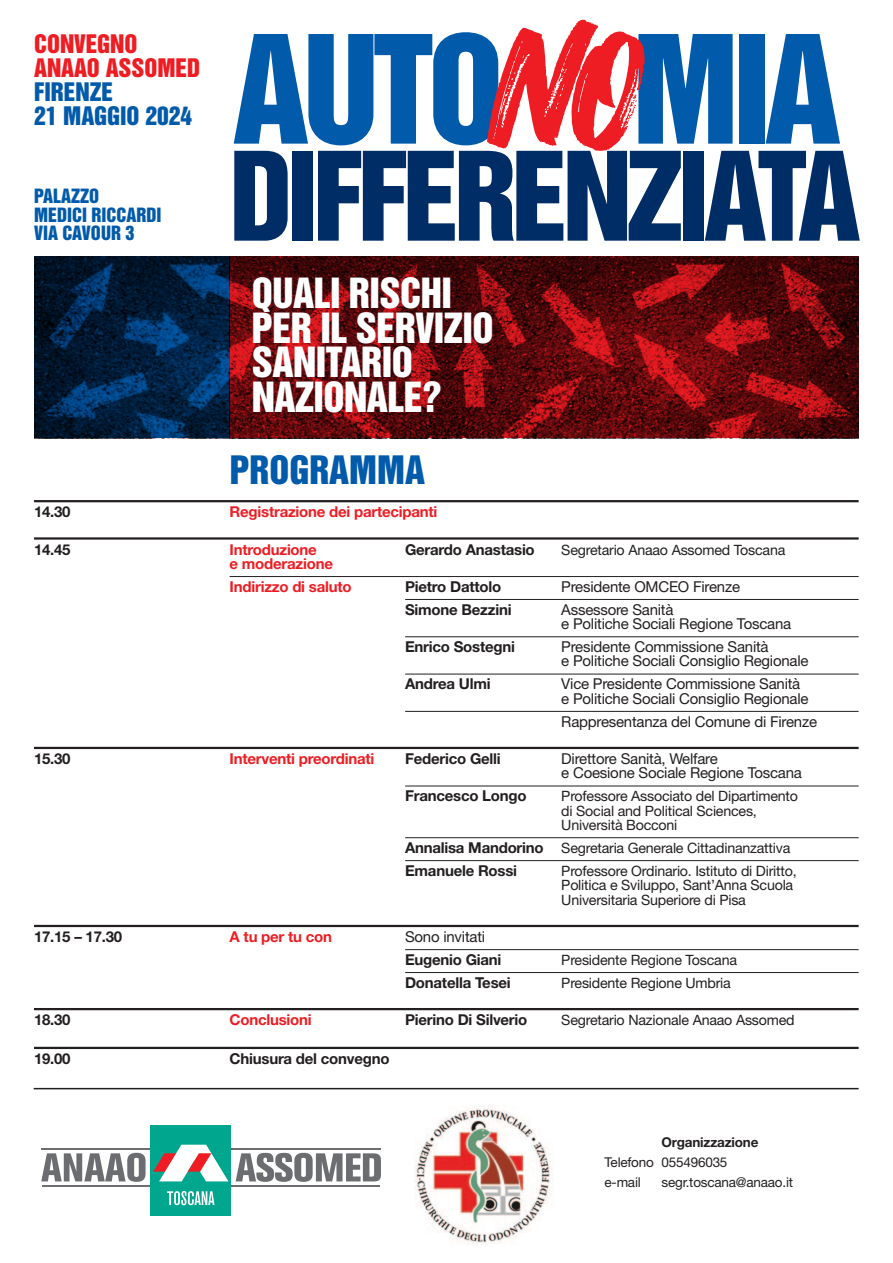
<style>
.page{position:relative;width:893px;height:1263px;background:#fff}
.page>*{position:absolute;margin:0;border:0;box-sizing:border-box;transform-origin:0 0}
.t1{font:137.1px "Helvetica Inserat LT Std";letter-spacing:-.045em;color:#015aaa}
.t2{font:112.5px "Helvetica Inserat LT Std";letter-spacing:-.045em;color:#002d66}
.t3{font:38.1px "Helvetica Inserat LT Std";letter-spacing:-.015em;color:#fff}
.t4{font:35.85px "Helvetica Inserat LT Std";color:#015aaa}
.t5{font:23.4px "Helvetica Inserat LT Std";color:#ee1d23}
.t6{font:23.4px "Helvetica Inserat LT Std";color:#015aaa}
.t7{font:18px/18.6px "Helvetica Inserat LT Std";color:#015aaa}
.t8{font:15px/14.4px "Helvetica Neue LT Std";letter-spacing:-.015em;color:#231f20}
.t9{font:700 15px "Helvetica Neue LT Std";letter-spacing:-.015em;color:#231f20}
.t10{font:700 15px "Helvetica Neue LT Std";letter-spacing:-.015em;color:#ee1d23}
.t11{font:14.25px/14.4px "Helvetica Neue LT Std";letter-spacing:-.015em;color:#231f20}
.t12{font:13.5px "Helvetica Neue LT Std";letter-spacing:-.015em;color:#231f20}
.t13{font:700 13.5px "Helvetica Neue LT Std";letter-spacing:-.015em;color:#231f20}
.s1{font-weight:700;font-size:15px}
</style>
<div class="page">
<img style="left:34px;top:256px;width:196px;height:182px">
<img style="left:230px;top:256px;width:216px;height:182px">
<svg style="left:446px;top:256px;width:413px;height:182px;background:#640a0d"></svg>
<hr style="left:42px;top:1185px;width:337px;height:1px;background:#6c6d70">
<hr style="left:41px;top:1148px;width:340px;height:1px;background:#6c6d70">
<svg style="left:236px;top:1153px;width:145px;height:29px"></svg>
<svg style="left:41px;top:1153px;width:105px;height:29px"></svg>
<div style="left:151px;top:1125px;width:80px;height:90px;background:#00a78e"></div>
<svg style="left:153px;top:1145px;width:75px;height:36px"></svg>
<svg style="left:167px;top:1191px;width:47px;height:14px"></svg>
<hr style="left:34px;top:500px;width:825px;height:2px;background:#231f20">
<hr style="left:34px;top:537px;width:825px;height:3px;background:#231f20">
<hr style="left:230px;top:576px;width:629px;height:1px;background:#231f20">
<hr style="left:405px;top:599px;width:454px;height:1px;background:#231f20">
<hr style="left:405px;top:636px;width:454px;height:1px;background:#231f20">
<hr style="left:405px;top:674px;width:454px;height:1px;background:#231f20">
<hr style="left:405px;top:711px;width:454px;height:1px;background:#231f20">
<hr style="left:34px;top:747px;width:825px;height:2px;background:#231f20">
<hr style="left:405px;top:786px;width:454px;height:1px;background:#231f20">
<hr style="left:405px;top:837px;width:454px;height:1px;background:#231f20">
<hr style="left:405px;top:860px;width:454px;height:1px;background:#231f20">
<hr style="left:34px;top:925px;width:825px;height:2px;background:#231f20">
<hr style="left:405px;top:949px;width:454px;height:1px;background:#231f20">
<hr style="left:405px;top:972px;width:454px;height:1px;background:#231f20">
<hr style="left:34px;top:1008px;width:825px;height:2px;background:#231f20">
<hr style="left:34px;top:1047px;width:825px;height:2px;background:#231f20">
<svg style="left:487px;top:20px;width:158px;height:131px"></svg>
<img style="left:414px;top:1106px;width:139px;height:138px">
<hr style="left:34px;top:1088px;width:825px;height:1px;background:#231f20">
<p class="t5" style="left:34px;top:31px;width:105px">CONVEGNO</p>
<p class="t5" style="left:34px;top:55px;width:168px">ANAAO ASSOMED</p>
<p class="t6" style="left:34px;top:79px;width:81px">FIRENZE</p>
<p class="t6" style="left:34px;top:104px;width:160px">21 MAGGIO 2024</p>
<p class="t7" style="left:34px;top:188px;width:129px">PALAZZO<br>MEDICI RICCARDI</p>
<p class="t7" style="left:34px;top:225px;width:102px">VIA CAVOUR 3</p>
<p class="t1" style="left:233px;top:16px;width:610px">AUTO MIA</p>
<p class="t2" style="left:230px;top:136px;width:632px">DIFFERENZIATA</p>
<p class="t3" style="left:252px;top:273px;width:202px">QUALI RISCHI</p>
<p class="t3" style="left:252px;top:307px;width:243px">PER IL SERVIZIO</p>
<p class="t3" style="left:252px;top:342px;width:163px">SANITARIO</p>
<p class="t3" style="left:252px;top:377px;width:191px">NAZIONALE?</p>
<p class="t4" style="left:230px;top:450px;width:197px">PROGRAMMA</p>
<p class="t9" style="left:34px;top:506px;width:38px">14.30</p>
<p class="t10" style="left:230px;top:506px;width:209px">Registrazione dei partecipanti</p>
<p class="t9" style="left:34px;top:544px;width:38px">14.45</p>
<p class="t10" style="left:230px;top:544px;width:89px">Introduzione</p>
<p class="t9" style="left:405px;top:544px;width:131px">Gerardo Anastasio</p>
<p class="t11" style="left:561px;top:544px;width:226px">Segretario Anaao Assomed Toscana</p>
<p class="t10" style="left:230px;top:558px;width:105px">e moderazione</p>
<p class="t10" style="left:230px;top:581px;width:123px">Indirizzo di saluto</p>
<p class="t9" style="left:405px;top:581px;width:98px">Pietro Dattolo</p>
<p class="t8" style="left:561px;top:581px;width:180px">Presidente OMCEO Firenze</p>
<p class="t9" style="left:405px;top:604px;width:108px">Simone Bezzini</p>
<p class="t8" style="left:561px;top:604px;width:231px">Assessore Sanità<br>e Politiche Sociali Regione Toscana</p>
<p class="t9" style="left:405px;top:641px;width:111px">Enrico Sostegni</p>
<p class="t8" style="left:561px;top:641px;width:249px">Presidente Commissione Sanità<br>e Politiche Sociali Consiglio Regionale</p>
<p class="t9" style="left:405px;top:678px;width:87px">Andrea Ulmi</p>
<p class="t8" style="left:561px;top:678px;width:249px">Vice Presidente Commissione Sanità e Politiche Sociali Consiglio Regionale</p>
<p class="t8" style="left:561px;top:716px;width:257px">Rappresentanza del Comune di Firenze</p>
<p class="t9" style="left:34px;top:753px;width:38px">15.30</p>
<p class="t10" style="left:230px;top:753px;width:146px">Interventi preordinati</p>
<p class="t9" style="left:405px;top:753px;width:97px">Federico Gelli</p>
<p class="t8" style="left:561px;top:753px;width:242px">Direttore Sanità, Welfare<br>e Coesione Sociale Regione Toscana</p>
<p class="t9" style="left:405px;top:790px;width:123px">Francesco Longo</p>
<p class="t11" style="left:561px;top:790px;width:238px">Professore Associato del Dipartimento di Social and Political Sciences,<br>Università Bocconi</p>
<p class="t11" style="left:405px;top:842px;width:387px"><span class="s1">Annalisa Mandorino</span> Segretaria Generale Cittadinanzattiva</p>
<p class="t9" style="left:405px;top:865px;width:114px">Emanuele Rossi</p>
<p class="t11" style="left:561px;top:865px;width:237px">Professore Ordinario. Istituto di Diritto,<br>Politica e Sviluppo, Sant’Anna Scuola<br>Universitaria Superiore di Pisa</p>
<p class="t9" style="left:34px;top:931px;width:90px">17.15 – 17.30</p>
<p class="t10" style="left:230px;top:931px;width:104px">A tu per tu con</p>
<p class="t8" style="left:405px;top:931px;width:82px">Sono invitati</p>
<p class="t9" style="left:405px;top:954px;width:98px">Eugenio Giani</p>
<p class="t11" style="left:561px;top:954px;width:177px">Presidente Regione Toscana</p>
<p class="t9" style="left:405px;top:977px;width:107px">Donatella Tesei</p>
<p class="t11" style="left:561px;top:977px;width:171px">Presidente Regione Umbria</p>
<p class="t9" style="left:34px;top:1014px;width:38px">18.30</p>
<p class="t10" style="left:230px;top:1014px;width:84px">Conclusioni</p>
<p class="t9" style="left:405px;top:1014px;width:124px">Pierino Di Silverio</p>
<p class="t11" style="left:561px;top:1014px;width:235px">Segretario Nazionale Anaao Assomed</p>
<p class="t9" style="left:34px;top:1053px;width:38px">19.00</p>
<p class="t9" style="left:230px;top:1053px;width:161px">Chiusura del convegno</p>
<p class="t13" style="left:662px;top:1137px;width:98px">Organizzazione</p>
<p class="t12" style="left:605px;top:1157px;width:124px">Telefono 055496035</p>
<p class="t12" style="left:605px;top:1177px;width:38px">e-mail</p>
<p class="t12" style="left:662px;top:1177px;width:133px">segr.toscana@anaao.it</p>
</div>
